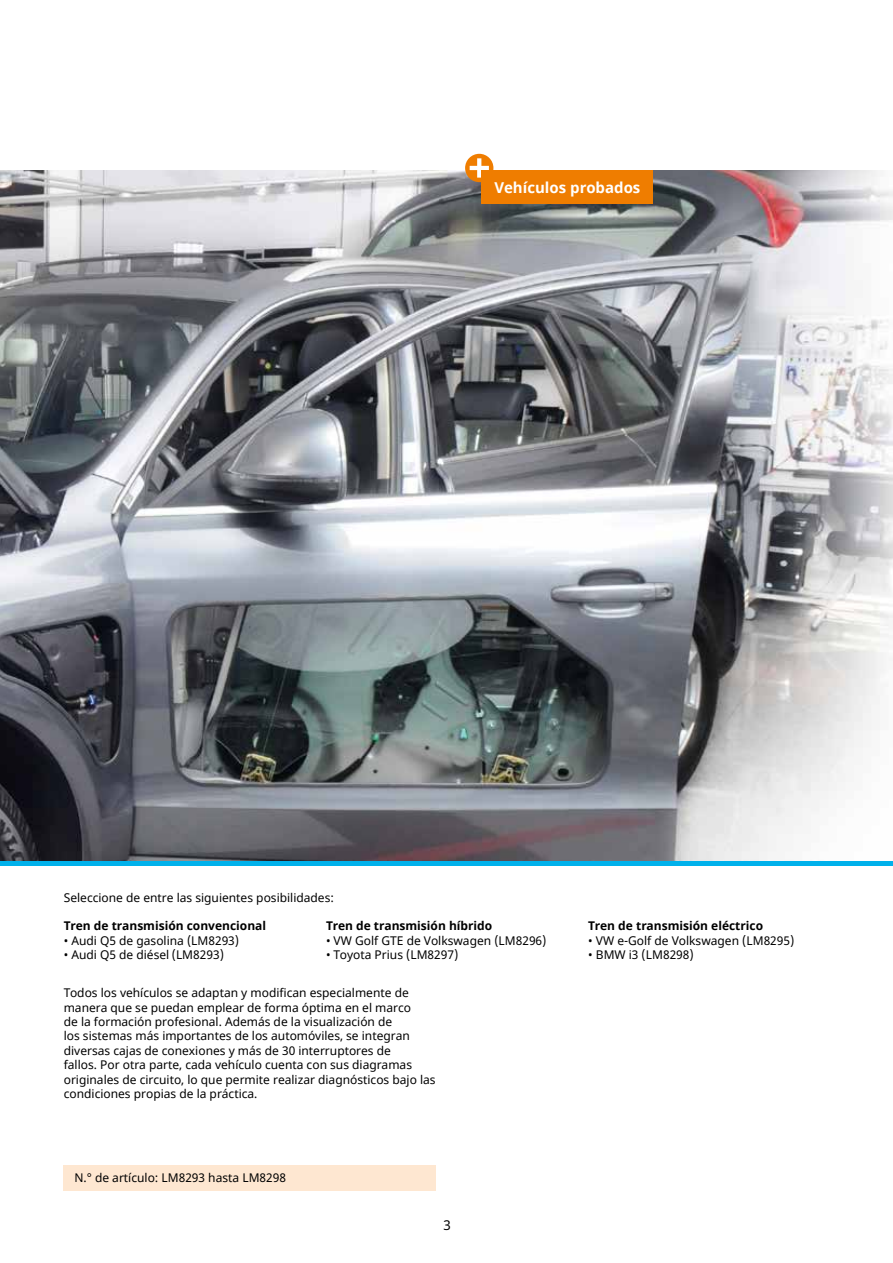
<style>
.page{position:relative;width:893px;height:1263px;background:#fff}
.page>*{position:absolute;margin:0;border:0;box-sizing:border-box;transform-origin:0 0}
.t1{font:700 15px "Noto Sans";color:#fff}
.t2{font:13.5px "Noto Sans";color:#000}
.t3{font:12px/14.4px "Noto Sans";color:#000}
.t4{font:700 12px "Noto Sans";color:#000}
</style>
<div class="page">
<img style="left:0;top:170px;width:893px;height:691px">
<hr style="left:0;top:861px;width:893px;height:4px;background:#00b1eb">
<div style="left:465px;top:154px;width:28px;height:28px;background:#ef7d00;border-radius:50%"></div>
<svg style="left:470px;top:158px;width:19px;height:20px"></svg>
<div style="left:482px;top:170px;width:171px;height:33px;background:#ef7d00"></div>
<div style="left:64px;top:1165px;width:372px;height:26px;background:#fee7d1"></div>
<p class="t1" style="left:494px;top:176px;width:147px">Vehículos probados</p>
<p class="t3" style="left:64px;top:890px;width:272px">Seleccione de entre las siguientes posibilidades:</p>
<p class="t4" style="left:64px;top:917px;width:204px">Tren de transmisión convencional</p>
<p class="t3" style="left:64px;top:934px;width:177px">• Audi Q5 de gasolina (LM8293)</p>
<p class="t3" style="left:64px;top:948px;width:162px">• Audi Q5 de diésel (LM8293)</p>
<p class="t4" style="left:326px;top:917px;width:168px">Tren de transmisión híbrido</p>
<p class="t3" style="left:326px;top:934px;width:222px">• VW Golf GTE de Volkswagen (LM8296)</p>
<p class="t3" style="left:326px;top:948px;width:134px">• Toyota Prius (LM8297)</p>
<p class="t3" style="left:64px;top:986px;width:373px">Todos los vehículos se adaptan y modifican especialmente de manera que se puedan emplear de forma óptima en el marco<br>de la formación profesional. Además de la visualización de<br>los sistemas más importantes de los automóviles, se integran diversas cajas de conexiones y más de 30 interruptores de<br>fallos. Por otra parte, cada vehículo cuenta con sus diagramas originales de circuito, lo que permite realizar diagnósticos bajo las condiciones propias de la práctica.</p>
<p class="t3" style="left:74px;top:1171px;width:213px">N.° de artículo: LM8293 hasta LM8298</p>
<p class="t2" style="left:443px;top:1216px;width:9px">3</p>
<p class="t4" style="left:588px;top:917px;width:176px">Tren de transmisión eléctrico</p>
<p class="t3" style="left:588px;top:934px;width:208px">• VW e-Golf de Volkswagen (LM8295)</p>
<p class="t3" style="left:588px;top:948px;width:107px">• BMW i3 (LM8298)</p>
</div>
